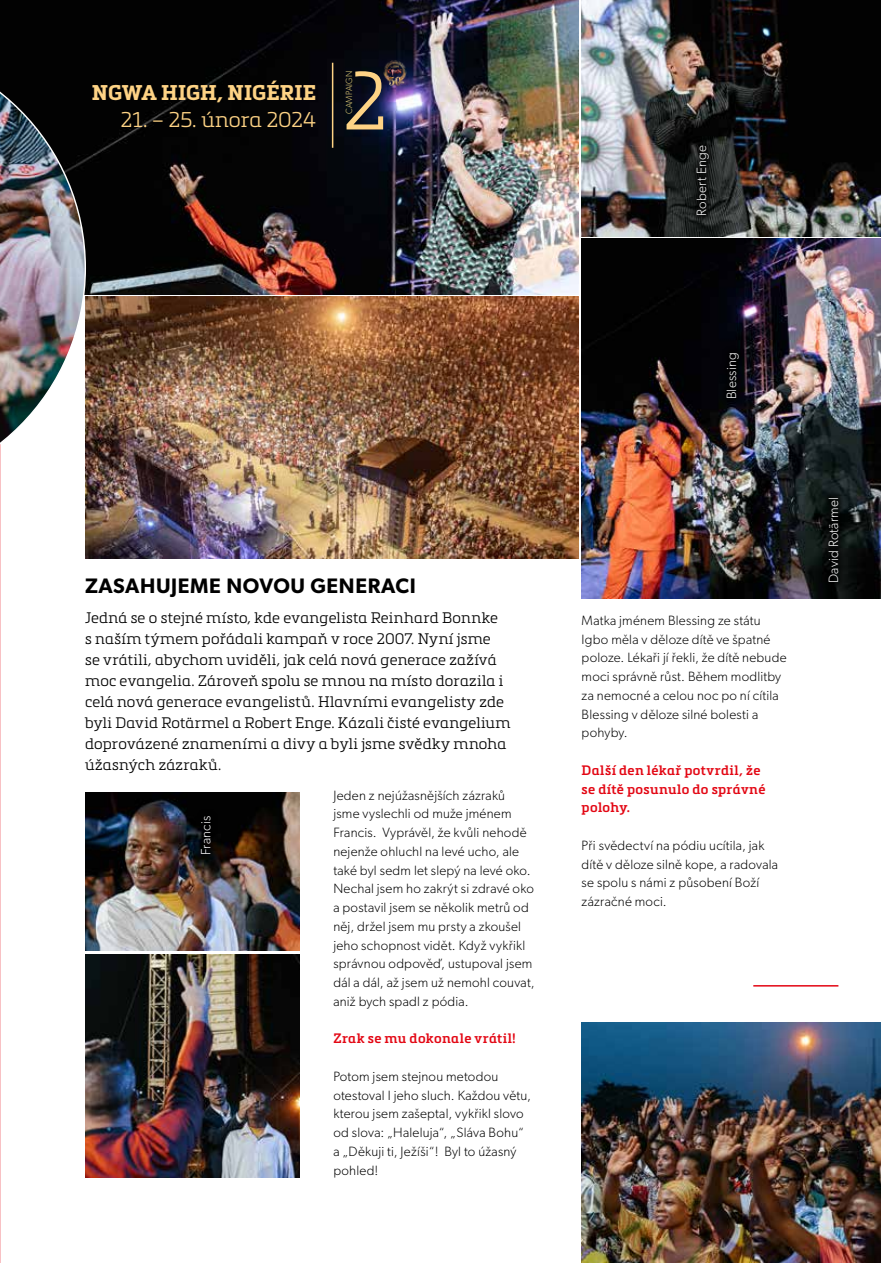
<style>
.page{position:relative;width:881px;height:1263px;background:#fff}
.page>*{position:absolute;margin:0;border:0;box-sizing:border-box;transform-origin:0 0}
.t1{font:600 21px "Gibson";letter-spacing:.03em;color:#000}
.t2{font:700 21px "Metronic Slab Pro";letter-spacing:.005em;color:#fed385}
.t3{font:300 21px "Metronic Slab Pro";letter-spacing:.005em;color:#fed385}
.t4{font:300 15px/21px "Metronic Slab Pro";letter-spacing:.015em;color:#000}
.t5{font:300 13.5px/18.8px "Gibson";letter-spacing:.015em;color:#000}
.t6{font:600 13.5px/18.8px "Metronic Slab Pro";letter-spacing:.03em;color:#e30613}
.t7{font:300 13.5px "Gibson";letter-spacing:.02em;color:#fff}
.t8{font:300 9px "Gibson";letter-spacing:.015em;color:#e7d078;scale:.95 1}
</style>
<div class="page">
<img style="left:0;top:0;width:578px;height:295px">
<img style="left:581px;top:238px;width:299px;height:360px">
<img style="left:581px;top:0;width:299px;height:236px">
<hr style="left:753px;top:985px;width:85px;height:1px;background:#e30613">
<img style="left:0;top:44px;width:86px;height:448px">
<hr style="left:332px;top:63px;width:1px;height:85px;background:#fed385">
<div style="left:689px;top:138px;width:27px;height:84px;background:#000;opacity:.75"></div>
<div style="left:821px;top:490px;width:24px;height:99px;background:#000;opacity:.75"></div>
<img style="left:85px;top:792px;width:214px;height:158px">
<img style="left:85px;top:954px;width:214px;height:224px">
<img style="left:581px;top:1023px;width:299px;height:240px">
<div style="left:719px;top:346px;width:27px;height:60px;background:#000"></div>
<div style="left:193px;top:809px;width:25px;height:53px;background:#000;opacity:.75"></div>
<svg style="left:346px;top:71px;width:37px;height:58px;background:#4f473f"></svg>
<img style="left:382px;top:60px;width:26px;height:26px">
<img style="left:85px;top:297px;width:493px;height:261px">
<h1 class="t2" style="left:92px;top:80px;width:226px">NGWA HIGH, NIGÉRIE</h1>
<h1 class="t3" style="left:121px;top:106px;width:196px">21. – 25. února 2024</h1>
<p class="t8" style="left:343px;top:114px;width:47px;rotate:-90deg">CAMPAIGN</p>
<p class="t7" style="left:693px;top:216px;width:72px;rotate:-90deg">Robert Enge</p>
<h1 class="t1" style="left:85px;top:573px;width:332px">ZASAHUJEME NOVOU GENERACI</h1>
<p class="t4" style="left:85px;top:606px;width:427px">Jedná se o stejné místo, kde evangelista Reinhard Bonnke<br>s naším týmem pořádali kampaň v roce 2007. Nyní jsme<br>se vrátili, abychom uviděli, jak celá nová generace zažívá moc evangelia. Zároveň spolu se mnou na místo dorazila i celá nová generace evangelistů. Hlavními evangelisty zde byli David Rotärmel a Robert Enge. Kázali čisté evangelium doprovázené znameními a divy a byli jsme svědky mnoha úžasných zázraků.</p>
<p class="t7" style="left:197px;top:855px;width:41px;rotate:-90deg">Francis</p>
<p class="t5" style="left:333px;top:785px;width:203px">Jeden z nejúžasnějších zázraků jsme vyslechli od muže jménem<br>Francis. Vyprávěl, že kvůli nehodě nejenže ohluchl na levé ucho, ale také byl sedm let slepý na levé oko.<br>Nechal jsem ho zakrýt si zdravé oko a postavil jsem se několik metrů od něj, držel jsem mu prsty a zkoušel jeho schopnost vidět. Když vykřikl správnou odpověď, ustupoval jsem dál a dál, až jsem už nemohl couvat, aniž bych spadl z pódia.</p>
<p class="t6" style="left:333px;top:1029px;width:184px">Zrak se mu dokonale vrátil!</p>
<p class="t5" style="left:333px;top:1067px;width:199px">Potom jsem stejnou metodou otestoval I jeho sluch. Každou větu, kterou jsem zašeptal, vykřikl slovo od slova: „Haleluja“, „Sláva Bohu“ a „Děkuji ti, Ježíši“! Byl to úžasný pohled!</p>
<p class="t7" style="left:723px;top:399px;width:49px;rotate:-90deg">Blessing</p>
<p class="t5" style="left:581px;top:610px;width:206px">Matka jménem Blessing ze státu<br>Igbo měla v děloze dítě ve špatné poloze. Lékaři jí řekli, že dítě nebude moci správně růst. Během modlitby za nemocné a celou noc po ní cítila<br>Blessing v děloze silné bolesti a pohyby.</p>
<p class="t6" style="left:581px;top:760px;width:185px">Další den lékař potvrdil, že se dítě posunulo do správné polohy.</p>
<p class="t5" style="left:581px;top:836px;width:198px">Při svědectví na pódiu ucítila, jak dítě v děloze silně kope, a radovala se spolu s námi z působení Boží zázračné moci.</p>
<p class="t7" style="left:825px;top:583px;width:87px;rotate:-90deg">David Rotärmel</p>
</div>
